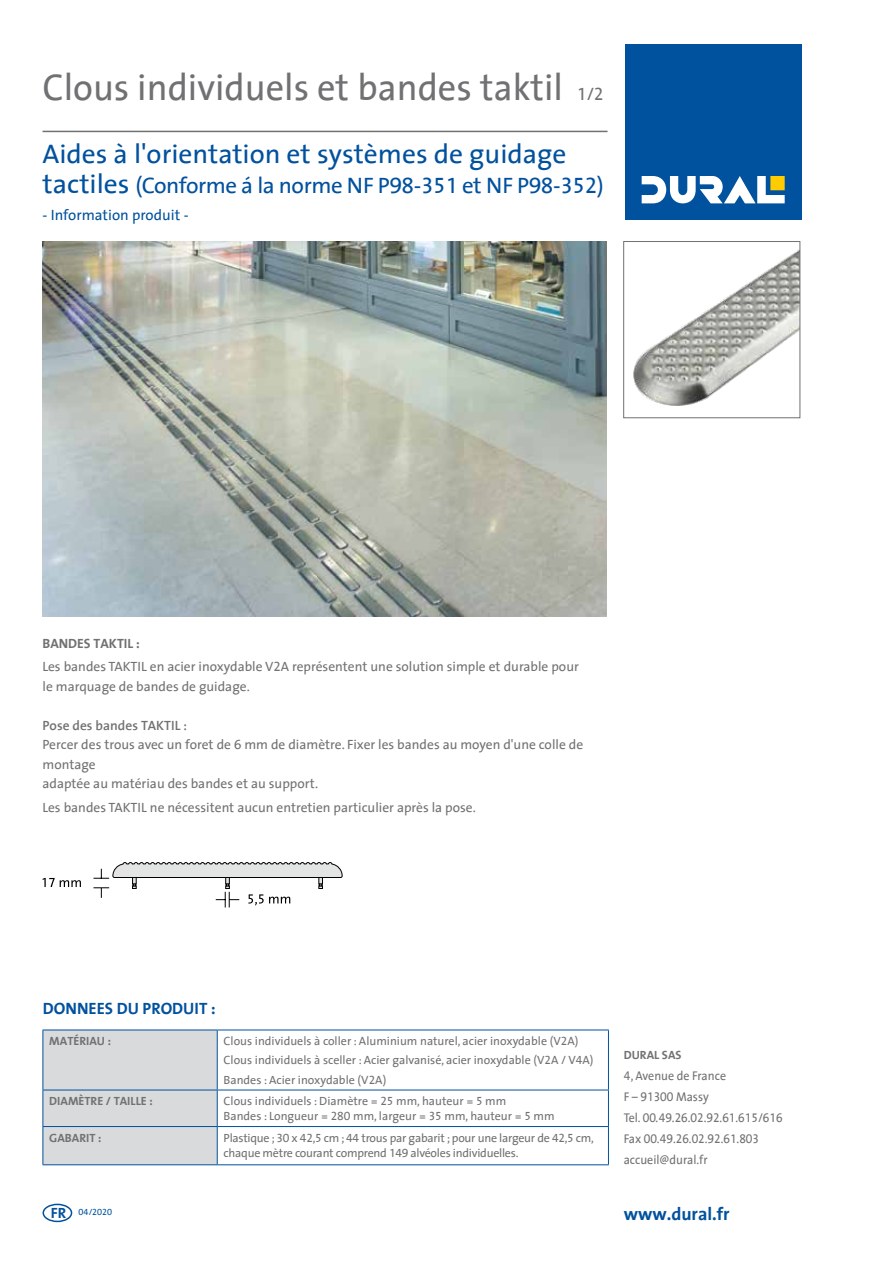
<style>
.page{position:relative;width:893px;height:1263px;background:#fff}
.page>*{position:absolute;margin:0;border:0;box-sizing:border-box;transform-origin:0 0}
.t1{font:37.5px "Dural The Sans";color:#707172}
.t2{font:27px "Dural The Sans";color:#00519e}
.t3{font:22.5px "Dural The Sans";letter-spacing:-.02em;color:#00519e}
.t4{font:700 18px "Dural The Sans";color:#00519e}
.t5{font:700 16.5px "Dural The Sans";color:#00519e}
.t6{font:15px "Dural The Sans";color:#00519e}
.t7{font:13.5px/19.5px "Dural The Sans";color:#707172}
.t8{font:600 13.5px "Dural The Sans";color:#707172}
.t9{font:700 13.5px "Dural The Sans";color:#707172}
.t10{font:12.75px/21px "Dural The Sans";color:#707172;scale:.94 1}
.t11{font:12px/19.2px "Dural The Sans";color:#707172}
.t12{font:12px/15px "Dural The Sans";letter-spacing:-.02em;color:#707172}
.t13{font:700 12px "Dural The Sans";color:#707172}
.t14{font:9px "Dural The Sans";color:#00519e}
.s1{font-size:18px}
.s2{font-size:27px}
.s3{font-weight:700;font-size:15px}
</style>
<div class="page">
<div style="left:43px;top:1204px;width:29px;height:18px;border:2px solid #00519e;border-radius:50%"></div>
<div style="left:625px;top:44px;width:176px;height:176px;background:#00519e"></div>
<svg style="left:642px;top:176px;width:143px;height:27px"></svg>
<hr style="left:43px;top:131px;width:565px;height:1px;background:#707172">
<div style="left:44px;top:1030px;width:173px;height:134px;background:#d9dadb"></div>
<svg style="left:218px;top:1030px;width:390px;height:98px"></svg>
<hr style="left:43px;top:1029px;width:174px;height:1px;background:#00519e">
<hr style="left:43px;top:1030px;width:1px;height:60px;background:#00519e">
<hr style="left:217px;top:1029px;width:392px;height:1px;background:#00519e">
<hr style="left:217px;top:1030px;width:1px;height:60px;background:#00519e">
<hr style="left:608px;top:1030px;width:1px;height:60px;background:#00519e">
<hr style="left:43px;top:1090px;width:174px;height:1px;background:#00519e">
<hr style="left:43px;top:1090px;width:1px;height:36px;background:#00519e">
<hr style="left:217px;top:1090px;width:392px;height:1px;background:#00519e">
<hr style="left:217px;top:1090px;width:1px;height:36px;background:#00519e">
<hr style="left:608px;top:1090px;width:1px;height:36px;background:#00519e">
<hr style="left:43px;top:1126px;width:174px;height:1px;background:#00519e">
<hr style="left:43px;top:1127px;width:1px;height:37px;background:#00519e">
<hr style="left:217px;top:1126px;width:392px;height:1px;background:#00519e">
<hr style="left:217px;top:1127px;width:1px;height:37px;background:#00519e">
<hr style="left:608px;top:1127px;width:1px;height:37px;background:#00519e">
<hr style="left:43px;top:1164px;width:174px;height:1px;background:#00519e">
<hr style="left:217px;top:1164px;width:392px;height:1px;background:#00519e">
<img style="left:43px;top:241px;width:563px;height:376px">
<img style="left:633px;top:250px;width:165px;height:156px">
<div style="left:623px;top:241px;width:177px;height:177px;border:1px solid #707172"></div>
<svg style="left:43px;top:878px;width:38px;height:9px"></svg>
<svg style="left:94px;top:862px;width:249px;height:45px"></svg>
<h1 class="t1" style="left:43px;top:56px;width:563px">Clous individuels et bandes taktil <span class="s1">1/2</span></h1>
<h2 class="t2" style="left:43px;top:131px;width:525px">Aides à l'orientation et systèmes de guidage</h2>
<h3 class="t3" style="left:43px;top:167px;width:563px"><span class="s2">tactiles</span> (Conforme á la norme NF P98-351 et NF P98-352)</h3>
<p class="t6" style="left:43px;top:202px;width:148px">- Information produit -</p>
<p class="t9" style="left:43px;top:632px;width:99px">BANDES TAKTIL :</p>
<p class="t7" style="left:43px;top:657px;width:538px">Les bandes TAKTIL en acier inoxydable V2A représentent une solution simple et durable pour le marquage de bandes de guidage.</p>
<p class="t8" style="left:43px;top:714px;width:146px">Pose des bandes TAKTIL :</p>
<p class="t7" style="left:43px;top:735px;width:542px">Percer des trous avec un foret de 6 mm de diamètre. Fixer les bandes au moyen d'une colle de montage<br>adaptée au matériau des bandes et au support.</p>
<p class="t7" style="left:43px;top:797px;width:435px">Les bandes TAKTIL ne nécessitent aucun entretien particulier après la pose.</p>
<p class="t5" style="left:43px;top:995px;width:174px">DONNEES DU PRODUIT :</p>
<p class="t13" style="left:49px;top:1031px;width:63px">MATÉRIAU :</p>
<p class="t11" style="left:224px;top:1031px;width:371px">Clous individuels à coller : Aluminium naturel, acier inoxydable (V2A)<br>Clous individuels à sceller : Acier galvanisé, acier inoxydable (V2A / V4A)<br>Bandes : Acier inoxydable (V2A)</p>
<p class="t13" style="left:49px;top:1091px;width:105px">DIAMÈTRE / TAILLE :</p>
<p class="t11" style="left:224px;top:1093px;width:333px;line-height:15px">Clous individuels : Diamètre = 25 mm, hauteur = 5 mm<br>Bandes : Longueur = 280 mm, largeur = 35 mm, hauteur = 5 mm</p>
<p class="t13" style="left:49px;top:1127px;width:54px">GABARIT :</p>
<p class="t12" style="left:224px;top:1130px;width:372px">Plastique ; 30 x 42,5 cm ; 44 trous par gabarit ; pour une largeur de 42,5 cm, chaque mètre courant comprend 149 alvéoles individuelles.</p>
<p class="t14" style="left:51px;top:1204px;width:63px"><span class="s3">FR</span> 04/2020</p>
<p class="t13" style="left:624px;top:1045px;width:59px">DURAL SAS</p>
<p class="t10" style="left:624px;top:1065px;width:171px">4, Avenue de France<br>F – 91300 Massy<br>Tel. 00.49.26.02.92.61.615/616<br>Fax 00.49.26.02.92.61.803 accueil@dural.fr</p>
<h3 class="t4" style="left:624px;top:1199px;width:107px">www.dural.fr</h3>
</div>
